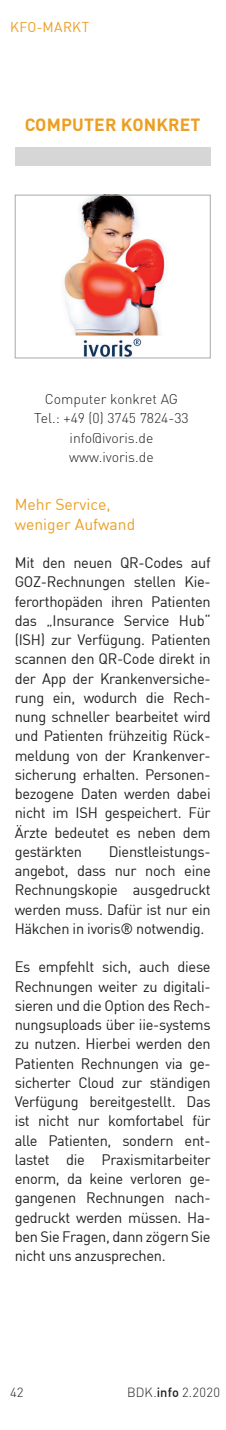
<style>
.page{position:relative;width:226px;height:1430px;background:#fff}
.page>*{position:absolute;margin:0;border:0;box-sizing:border-box;transform-origin:0 0}
.t1{font:700 17.5px "DIN Pro";letter-spacing:.01em;color:#ec9e20}
.t2{font:15.75px/19.2px "DIN";color:#ec9e20}
.t3{font:14.88px/19.2px "DIN";letter-spacing:-.02em;color:#231f20;text-align:justify}
.t4{font:300 14px/19.2px "DIN Pro";color:#231f20;text-align:center}
.t5{font:14px "DIN";letter-spacing:.03em;color:#ec9e20}
.t6{font:300 13.12px "DIN Pro";letter-spacing:.015em;color:#231f20}
.s1{font-family:"DIN";font-weight:500}
</style>
<div class="page">
<div style="left:15px;top:148px;width:196px;height:18px;background:#d6d6d7"></div>
<svg style="left:14px;top:194px;width:197px;height:165px"></svg>
<p class="t5" style="left:10px;top:18px;width:81px">KFO-MARKT</p>
<p class="t1" style="left:25px;top:113px;width:177px">COMPUTER KONKRET</p>
<p class="t4" style="left:34px;top:389px;width:156px">Computer konkret AG<br>Tel.: +49 (0) 3745 7824-33 info@ivoris.de www.ivoris.de</p>
<p class="t2" style="left:15px;top:495px;width:122px">Mehr Service, weniger Aufwand</p>
<p class="t3" style="left:15px;top:553px;width:197px">Mit den neuen QR-Codes auf GOZ-Rechnungen stellen Kie&shy;ferorthopäden ihren Patienten das „Insurance Service Hub“ (ISH) zur Verfügung. Patienten scannen den QR-Code direkt in der App der Krankenversiche&shy;rung ein, wodurch die Rech&shy;nung schneller bearbeitet wird und Patienten frühzeitig Rück&shy;meldung von der Krankenver&shy;sicherung erhalten. Personen&shy;bezogene Daten werden dabei nicht im ISH gespeichert. Für Ärzte bedeutet es neben dem gestärkten</p>
<p class="t3" style="left:15px;top:842px;width:197px;text-indent:94px">Dienstleistungs&shy;angebot, dass nur noch eine Rechnungskopie ausgedruckt werden muss. Dafür ist nur ein Häkchen in ivoris® notwendig.</p>
<p class="t3" style="left:15px;top:957px;width:197px">Es empfehlt sich, auch diese Rechnungen weiter zu digitali&shy;sieren und die Option des Rech&shy;nungsuploads über iie-systems zu nutzen. Hierbei werden den Patienten Rechnungen via ge&shy;sicherter Cloud zur ständigen Verfügung bereitgestellt. Das ist nicht nur komfortabel für alle Patienten, sondern ent&shy;lastet die Praxismitarbeiter enorm, da keine verloren ge&shy;gangenen Rechnungen nach&shy;gedruckt werden müssen. Ha&shy;ben Sie Fragen, dann zögern Sie nicht uns anzusprechen.</p>
<p class="t6" style="left:10px;top:1384px;width:15px">42</p>
<p class="t6" style="left:127px;top:1384px;width:94px">BDK.<span class="s1">info</span> 2.2020</p>
</div>
